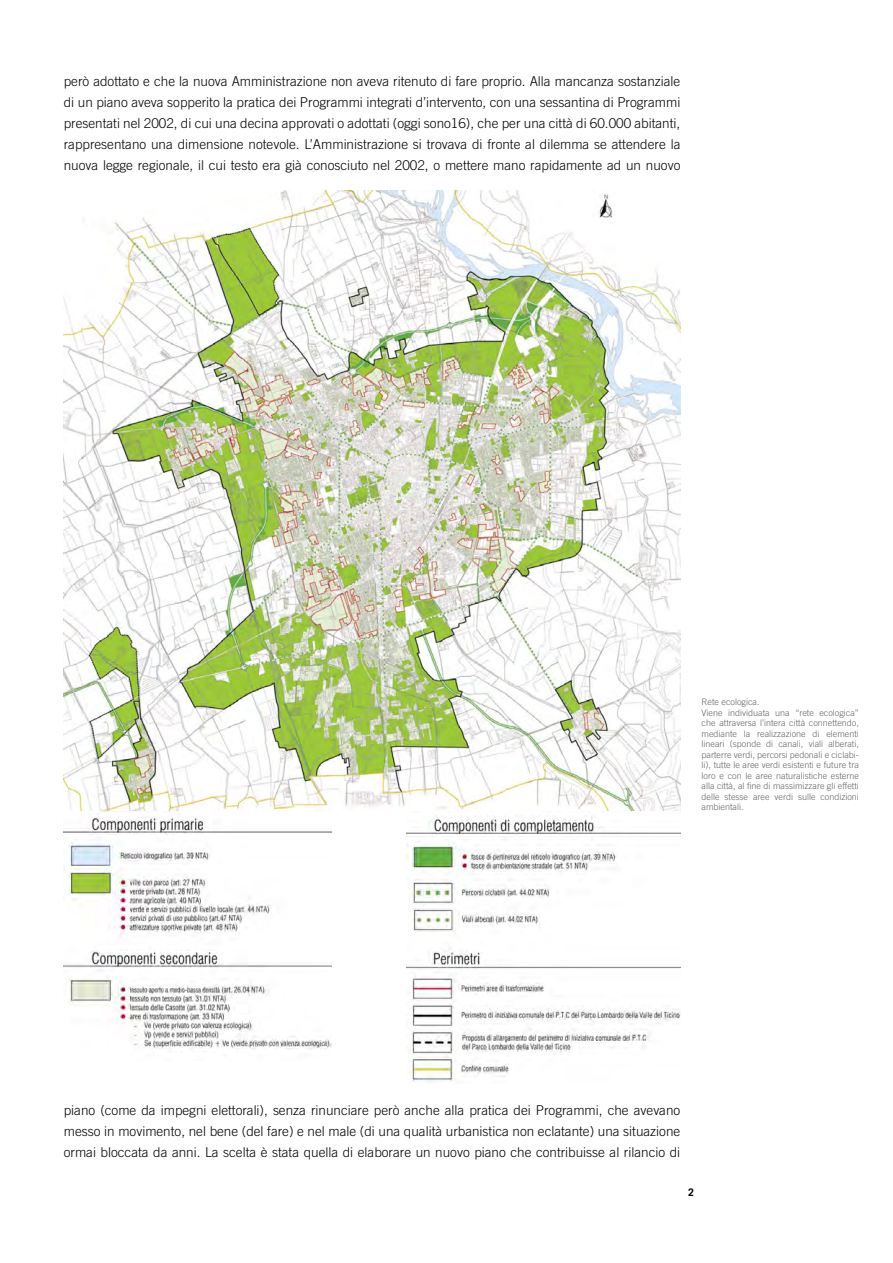
<style>
.page{position:relative;width:893px;height:1263px;background:#fff}
.page>*{position:absolute;margin:0;border:0;box-sizing:border-box;transform-origin:0 0}
.t1{font:300 13.5px/21px "Trade Gothic";color:#000;text-align:justify}
.t2{font:700 10.5px "Trade Gothic";color:#000}
.t3{font:300 9px/10.5px "Trade Gothic";color:#636363}
</style>
<div class="page">
<img style="left:64px;top:190px;width:616px;height:620px">
<img style="left:64px;top:811px;width:267px;height:238px">
<img style="left:407px;top:815px;width:273px;height:267px">
<p class="t1" style="left:64px;top:70px;width:618px">però adottato e che la nuova Amministrazione non aveva ritenuto di fare proprio. Alla mancanza sostanziale di un piano aveva sopperito la pratica dei Programmi integrati d’intervento, con una sessantina di Programmi presentati nel 2002, di cui una decina approvati o adottati (oggi sono16), che per una città di 60.000 abitanti, rappresentano una dimensione notevole. L’Amministrazione si trovava di fronte al dilemma se attendere la nuova legge regionale, il cui testo era già conosciuto nel 2002, o mettere mano rapidamente ad un nuovo</p>
<p class="t3" style="left:702px;top:696px;width:159px">Rete ecologica.<br>Viene individuata una “rete ecologica” che attraversa l’intera città connettendo, mediante la realizzazione di elementi lineari (sponde di canali, viali alberati, parterre verdi, percorsi pedonali e ciclabi&shy;li), tutte le aree verdi esistenti e future tra loro e con le aree naturalistiche esterne alla città, al fine di massimizzare gli effetti delle stesse aree verdi sulle condizioni ambientali.</p>
<p class="t1" style="left:64px;top:1099px;width:618px">piano (come da impegni elettorali), senza rinunciare però anche alla pratica dei Programmi, che avevano messo in movimento, nel bene (del fare) e nel male (di una qualità urbanistica non eclatante) una situazione ormai bloccata da anni. La scelta è stata quella di elaborare un nuovo piano che contribuisse al rilancio di</p>
<p class="t2" style="left:688px;top:1186px;width:7px">2</p>
</div>
